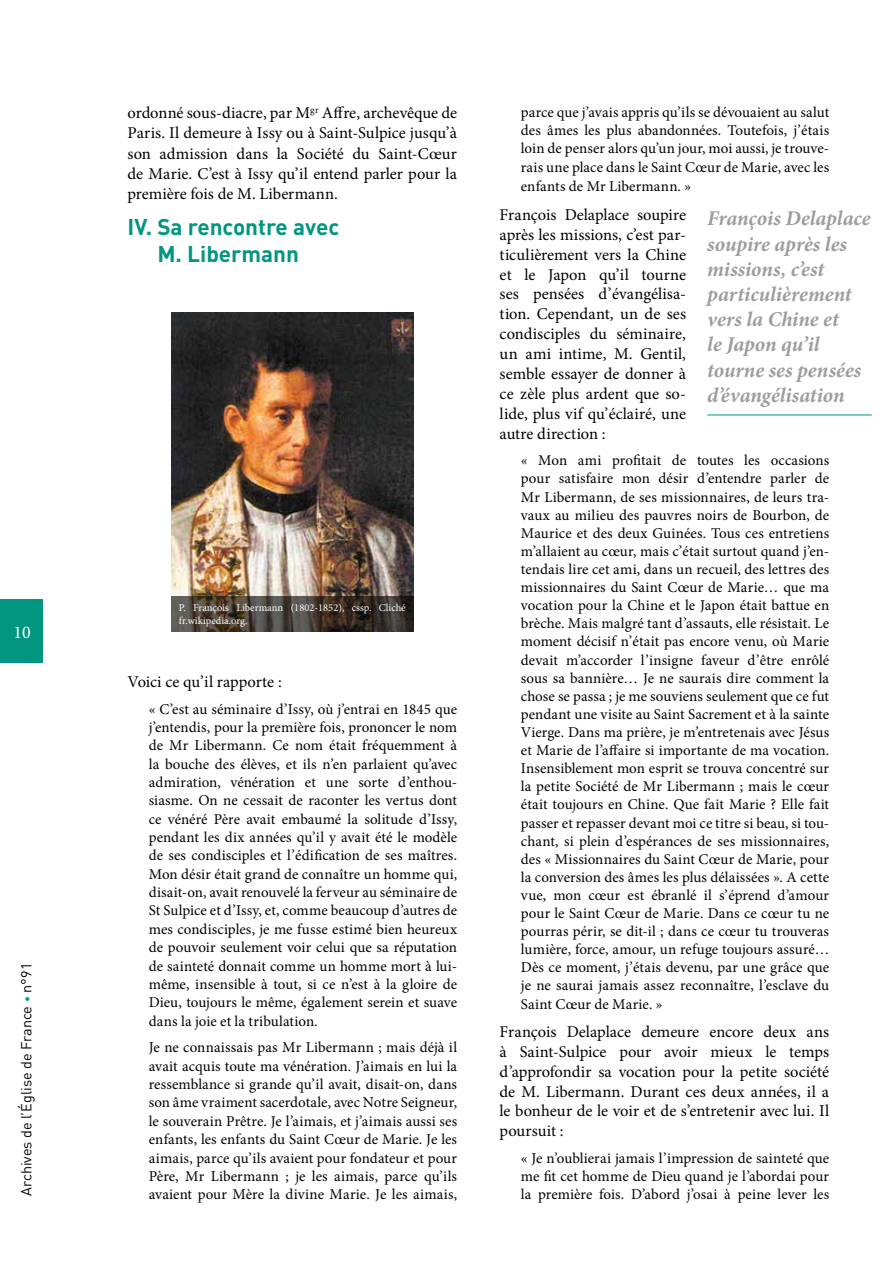
<style>
.page{position:relative;width:893px;height:1263px;background:#fff}
.page>*{position:absolute;margin:0;border:0;box-sizing:border-box;transform-origin:0 0}
.t1{font:700 22.5px/27.3px "DIN";color:#00967f;text-align:center}
.t2{font:italic 700 21px/25.2px "Minion Pro";color:#9d9d9c}
.t3{font:18px "Minion Pro";color:#fff}
.t4{font:16.5px/20px "Minion Pro";color:#000;text-align:justify}
.t5{font:15px/18.1px "Minion Pro";color:#000;text-align:justify}
.t6{font:14.4px "DIN";color:#000}
.t7{font:10.5px/12.6px "Minion Pro";letter-spacing:.005em;color:#fff}
.s1{font-weight:500;font-size:12px;color:#00967f}
</style>
<div class="page">
<div style="left:0;top:600px;width:43px;height:63px;background:#00967f"></div>
<hr style="left:707px;top:415px;width:165px;height:1px;background:#00967f">
<img style="left:171px;top:312px;width:243px;height:284px">
<svg style="left:171px;top:596px;width:243px;height:35px;background:#443c34"></svg>
<p class="t3" style="left:13px;top:620px;width:19px">10</p>
<p class="t6" style="left:17px;top:1196px;width:234px;rotate:-90deg">Archives de l’Église de France <span class="s1">•</span> n°91</p>
<p class="t4" style="left:128px;top:103px;width:331px">ordonné sous-diacre, par M<sup>gr</sup> Affre, archevêque de Paris. Il demeure à Issy ou à Saint-Sulpice jusqu’à son admission dans la Société du Saint-Cœur de Marie. C’est à Issy qu’il entend parler pour la première fois de M. Libermann.</p>
<h1 class="t1" style="left:128px;top:212px;width:213px">IV. Sa rencontre avec<br>M. -Libermann</h1>
<p class="t7" style="left:179px;top:601px;width:228px">P. François Libermann (1802-1852), cssp. Cliché fr.wikipedia.org.</p>
<p class="t4" style="left:128px;top:672px;width:156px">Voici ce qu’il rapporte :</p>
<p class="t5" style="left:149px;top:700px;width:310px">« C’est au séminaire d’Issy, où j’entrai en 1845 que j’entendis, pour la première fois, prononcer le nom de Mr Libermann. Ce nom était fréquemment à la bouche des élèves, et ils n’en parlaient qu’avec admiration, vénération et une sorte d’enthou&shy;siasme. On ne cessait de raconter les vertus dont ce vénéré Père avait embaumé la solitude d’Issy, pendant les dix années qu’il y avait été le modèle de ses condisciples et l’édification de ses maîtres.<br>Mon désir était grand de connaître un homme qui, disait-on, avait renouvelé la ferveur au séminaire de St Sulpice et d’Issy, et, comme beaucoup d’autres de mes condisciples, je me fusse estimé bien heureux de pouvoir seulement voir celui que sa réputation de sainteté donnait comme un homme mort à lui&shy;même, insensible à tout, si ce n’est à la gloire de Dieu, toujours le même, également serein et suave dans la joie et la tribulation.</p>
<p class="t5" style="left:149px;top:1038px;width:310px">Je ne connaissais pas Mr Libermann ; mais déjà il avait acquis toute ma vénération. J’aimais en lui la ressemblance si grande qu’il avait, disait-on, dans son âme vraiment sacerdotale, avec Notre Seigneur, le souverain Prêtre. Je l’aimais, et j’aimais aussi ses enfants, les enfants du Saint Cœur de Marie. Je les aimais, parce qu’ils avaient pour fondateur et pour Père, Mr Libermann ; je les aimais, parce qu’ils avaient pour Mère la divine Marie. Je les aimais,</p>
<p class="t5" style="left:521px;top:103px;width:310px">parce que j’avais appris qu’ils se dévouaient au salut des âmes les plus abandonnées. Toutefois, j’étais loin de penser alors qu’un jour, moi aussi, je trouve&shy;rais une place dans le Saint Cœur de Marie, avec les</p>
<p class="t5" style="left:521px;top:178px;width:172px">enfants de Mr Libermann. »</p>
<p class="t4" style="left:500px;top:205px;width:188px">François Delaplace soupire après les missions, c’est par&shy;ticulièrement vers la Chine et le Japon qu’il tourne ses pensées d’évangélisa&shy;tion. Cependant, un de ses condisciples du séminaire, un ami intime, M. Gentil, semble essayer de donner à ce zèle plus ardent que so&shy;lide, plus vif qu’éclairé, une autre direction :</p>
<p class="t5" style="left:521px;top:452px;width:310px">« Mon ami profitait de toutes les occasions pour satisfaire mon désir d’entendre parler de Mr Libermann, de ses missionnaires, de leurs tra&shy;vaux au milieu des pauvres noirs de Bourbon, de Maurice et des deux Guinées. Tous ces entretiens m’allaient au cœur, mais c’était surtout quand j’en&shy;tendais lire cet ami, dans un recueil, des lettres des missionnaires du Saint Cœur de Marie… que ma vocation pour la Chine et le Japon était battue en brèche. Mais malgré tant d’assauts, elle résistait. Le moment décisif n’était pas encore venu, où Marie devait m’accorder l’insigne faveur d’être enrôlé sous sa bannière… Je ne saurais dire comment la chose se passa ; je me souviens seulement que ce fut pendant une visite au Saint Sacrement et à la sainte Vierge. Dans ma prière, je m’entretenais avec Jésus et Marie de l’affaire si importante de ma vocation.<br>Insensiblement mon esprit se trouva concentré sur la petite Société de Mr Libermann ; mais le cœur était toujours en Chine. Que fait Marie ? Elle fait passer et repasser devant moi ce titre si beau, si tou&shy;chant, si plein d’espérances de ses missionnaires, des « Missionnaires du Saint Cœur de Marie, pour la conversion des âmes les plus délaissées ». A cette vue, mon cœur est ébranlé il s’éprend d’amour pour le Saint Cœur de Marie. Dans ce cœur tu ne pourras périr, se dit-il ; dans ce cœur tu trouveras lumière, force, amour, un refuge toujours assuré… Dès ce moment, j’étais devenu, par une grâce que je ne saurai jamais assez reconnaître, l’esclave du Saint Cœur de Marie. »</p>
<p class="t4" style="left:500px;top:1022px;width:331px">François Delaplace demeure encore deux ans à Saint-Sulpice pour avoir mieux le temps d’approfondir sa vocation pour la petite société de M. Libermann. Durant ces deux années, il a le bonheur de le voir et de s’entretenir avec lui. Il poursuit :</p>
<p class="t5" style="left:521px;top:1149px;width:310px">« Je n’oublierai jamais l’impression de sainteté que me fit cet homme de Dieu quand je l’abordai pour la première fois. D’abord j’osai à peine lever les</p>
<h2 class="t2" style="left:707px;top:206px;width:165px">François Delaplace soupire après les missions, c’est particulièrement vers la Chine et<br>le Japon qu’il tourne ses pensées d’évangélisation</h2>
</div>
